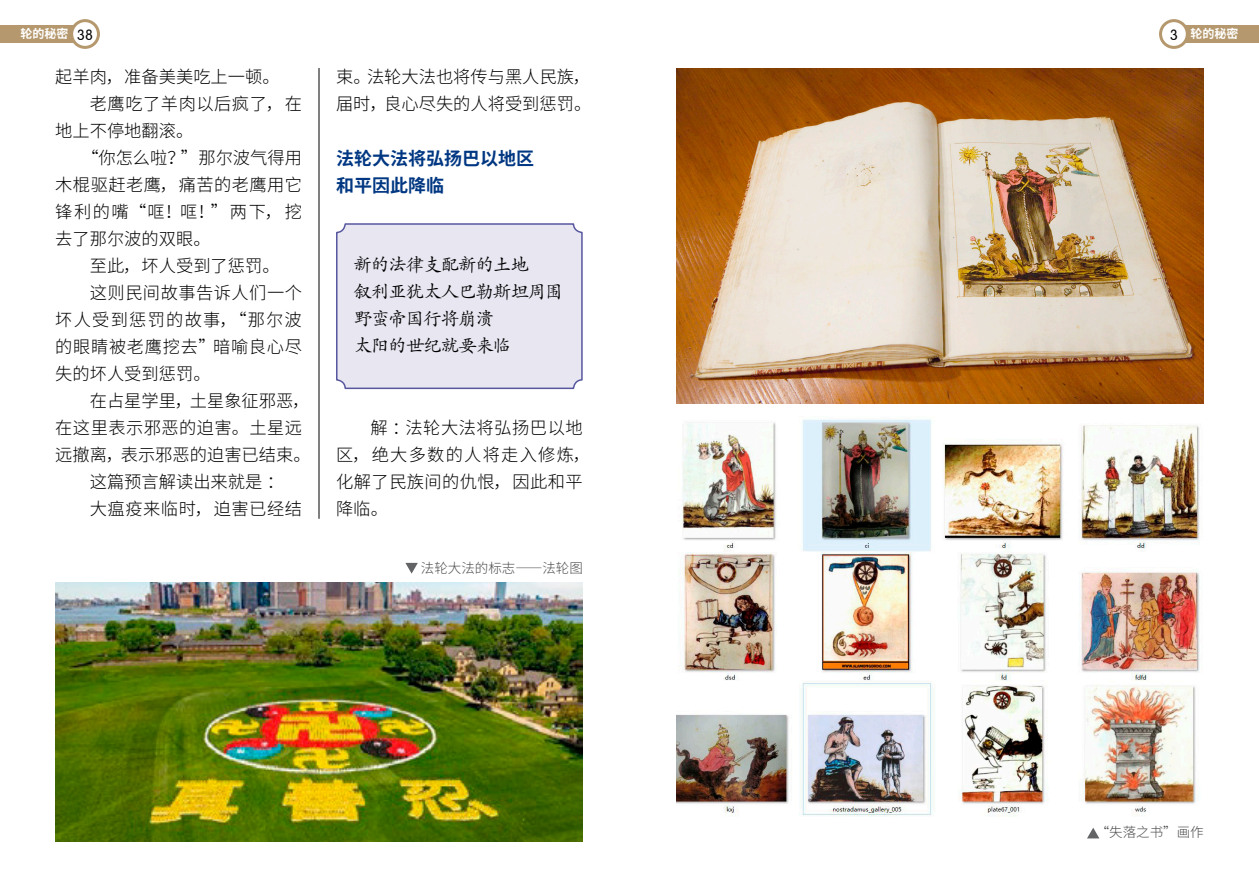
<style>
.page{position:relative;width:1259px;height:893px;background:#fff}
.page>*{position:absolute;margin:0;border:0;box-sizing:border-box;transform-origin:0 0}
.t1{font:18.75px/27px "ST Kaiti";letter-spacing:-.07em;color:#000}
.t2{font:700 18px/27px "Source Han Sans CN";color:#003782}
.t3{font:300 17.25px/27px "Source Han Sans CN";letter-spacing:.025em;color:#000}
.t4{font:300 17.25px/27px "Source Han Sans CN";color:#000}
.t5{font:300 17.25px "Source Han Sans CN";letter-spacing:.07em;color:#000}
.t6{font:300 13.5px "Source Han Sans CN";color:#4b4b4d}
.t7{font:700 12px "Source Han Sans CN";color:#fff}
.s1{font-family:"FZY3 JW GB1 0";font-weight:400;font-size:14.7px;color:#000}
</style>
<div class="page">
<div style="left:0;top:26px;width:85px;height:17px;background:#b5986d"></div>
<div style="left:72px;top:21px;width:26px;height:26px;background:#fff;border-radius:50%"></div>
<div style="left:70px;top:19px;width:30px;height:30px;border:3px solid #b5986d;border-radius:50%"></div>
<img style="left:55px;top:583px;width:528px;height:259px">
<div style="left:337px;top:224px;width:245px;height:164px;background:#e8e6f1;border-radius:8px"></div>
<div style="left:336px;top:223px;width:247px;height:166px;border:2px solid #57579f;border-radius:8px"></div>
<hr style="left:319px;top:68px;width:1px;height:451px;background:#000">
<svg style="left:405px;top:563px;width:13px;height:11px"></svg>
<div style="left:1174px;top:26px;width:85px;height:17px;background:#b5986d"></div>
<div style="left:1160px;top:21px;width:27px;height:26px;background:#fff;border-radius:50%"></div>
<div style="left:1159px;top:19px;width:29px;height:30px;border:3px solid #b5986d;border-radius:50%"></div>
<img style="left:676px;top:68px;width:527px;height:336px">
<img style="left:676px;top:419px;width:524px;height:397px">
<svg style="left:1087px;top:828px;width:12px;height:10px"></svg>
<p class="t7" style="left:21px;top:27px;width:74px">轮的秘密 <span class="s1">38</span></p>
<p class="t4" style="left:55px;top:64px;width:226px">起羊肉，准备美美吃上一顿。</p>
<p class="t3" style="left:90px;top:91px;width:214px">老鹰吃了羊肉以后疯了，在</p>
<p class="t4" style="left:55px;top:118px;width:140px">地上不停地翻滚。</p>
<p class="t4" style="left:81px;top:145px;width:222px">“你怎么啦？”那尔波气得用</p>
<p class="t3" style="left:55px;top:172px;width:248px">木棍驱赶老鹰，痛苦的老鹰用它</p>
<p class="t3" style="left:55px;top:199px;width:248px">锋利的嘴“哐！哐！”两下，挖</p>
<p class="t4" style="left:55px;top:226px;width:157px">去了那尔波的双眼。</p>
<p class="t4" style="left:90px;top:253px;width:191px">至此，坏人受到了惩罚。</p>
<p class="t3" style="left:90px;top:280px;width:214px">这则民间故事告诉人们一个</p>
<p class="t5" style="left:55px;top:310px;width:248px">坏人受到惩罚的故事，“那尔波</p>
<p class="t3" style="left:55px;top:334px;width:248px">的眼睛被老鹰挖去”暗喻良心尽</p>
<p class="t4" style="left:55px;top:361px;width:157px">失的坏人受到惩罚。</p>
<p class="t4" style="left:90px;top:388px;width:221px">在占星学里，土星象征邪恶，</p>
<p class="t3" style="left:55px;top:415px;width:248px">在这里表示邪恶的迫害。土星远</p>
<p class="t4" style="left:55px;top:442px;width:257px">远撤离，表示邪恶的迫害已结束。</p>
<p class="t4" style="left:90px;top:469px;width:196px">这篇预言解读出来就是：</p>
<p class="t3" style="left:90px;top:496px;width:214px">大瘟疫来临时，迫害已经结</p>
<p class="t4" style="left:336px;top:64px;width:257px">束。法轮大法也将传与黑人民族，届时，良心尽失的人将受到惩罚。</p>
<p class="t2" style="left:336px;top:145px;width:200px">法轮大法将弘扬巴以地区和平因此降临</p>
<p class="t1" style="left:353px;top:250px;width:212px">新的法律支配新的土地<br>叙利亚犹太人巴勒斯坦周围野蛮帝国行将崩溃<br>太阳的世纪就要来临</p>
<p class="t3" style="left:336px;top:415px;width:256px;text-indent:34px">解：法轮大法将弘扬巴以地区，绝大多数的人将走入修炼，化解了民族间的仇恨，因此和平降临。</p>
<p class="t6" style="left:421px;top:561px;width:164px">法轮大法的标志——法轮图</p>
<p class="t7" style="left:1170px;top:27px;width:70px"><span class="s1">3</span> 轮的秘密</p>
<p class="t6" style="left:1095px;top:824px;width:109px">“失落之书”画作</p>
</div>
